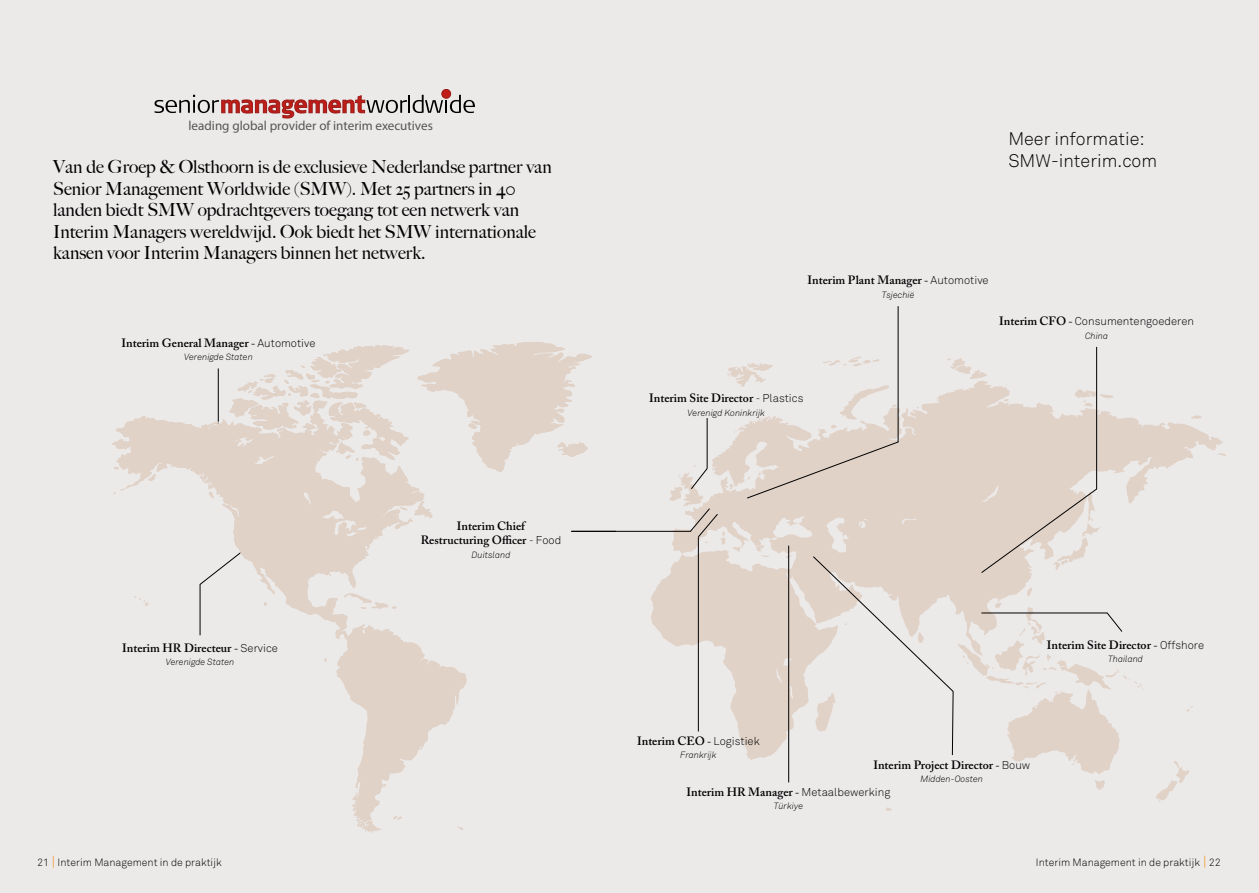
<style>
.page{position:relative;width:1259px;height:893px;background:#ece9e9}
.page>*{position:absolute;margin:0;border:0;box-sizing:border-box;transform-origin:0 0}
.t1{font:500 18px/21.6px "Big Caslon";color:#000}
.t2{font:300 18px/21.6px "Akkurat";color:#000}
.t3{font:13.2px "Myriad Pro";color:#575655}
.t4{font:600 12px/14.4px "Adobe Caslon Pro";color:#000;text-align:center}
.t5{font:300 11.25px "Akkurat";color:#000}
.t6{font:300 10.5px "Akkurat";color:#000}
.t7{font:italic 300 9px "Akkurat";color:#000}
.s1{font-size:10.5px}
.s2{font-family:"Akkurat";font-weight:300;font-size:11.25px}
.s3{font-size:13.5px;color:#f28c00}
.s4{font-family:"Akkurat";font-weight:300;font-size:10.5px}
.s5{font-family:"Adobe Caslon Pro";font-weight:600;font-size:12px}
.s6{font-family:"Adobe Caslon Pro";font-weight:600;font-size:10.5px}
</style>
<div class="page">
<svg style="left:154px;top:95px;width:321px;height:23px"></svg>
<div style="left:442px;top:89px;width:9px;height:9px;background:#c11d18;border-radius:50%"></div>
<div style="left:442px;top:89px;width:9px;height:9px;border:1px solid #991a17;border-radius:50%"></div>
<svg style="left:112px;top:345px;width:351px;height:488px"></svg>
<svg style="left:263px;top:356px;width:963px;height:455px"></svg>
<svg style="left:417px;top:342px;width:175px;height:130px"></svg>
<hr style="left:788px;top:546px;width:1px;height:236px;background:#000">
<hr style="left:571px;top:531px;width:119px;height:1px;background:#000">
<svg style="left:812px;top:556px;width:142px;height:200px"></svg>
<hr style="left:707px;top:418px;width:1px;height:51px;background:#000">
<svg style="left:690px;top:468px;width:18px;height:22px"></svg>
<svg style="left:746px;top:441px;width:153px;height:58px;background:#ddcfc5"></svg>
<svg style="left:1106px;top:612px;width:16px;height:20px"></svg>
<hr style="left:981px;top:613px;width:126px;height:1px;background:#000">
<hr style="left:898px;top:306px;width:1px;height:136px;background:#000">
<svg style="left:980px;top:488px;width:117px;height:85px"></svg>
<hr style="left:1096px;top:347px;width:1px;height:142px;background:#000">
<svg style="left:689px;top:508px;width:29px;height:30px"></svg>
<hr style="left:698px;top:537px;width:1px;height:194px;background:#000">
<p class="t3" style="left:188px;top:117px;width:246px">leading global provider of interim executives</p>
<p class="t1" style="left:53px;top:155px;width:500px">Van de Groep &amp; Olsthoorn is de exclusieve Nederlandse partner van Senior Management Worldwide (SMW). Met 25 partners in 40 landen biedt SMW opdrachtgevers toegang tot een netwerk van Interim Managers wereldwijd. Ook biedt het SMW internationale kansen voor Interim Managers binnen het netwerk.</p>
<p class="t4" style="left:121px;top:335px;width:196px">Interim General Manager <span class="s1">-</span> <span class="s2">Automotive</span></p>
<p class="t7" style="left:184px;top:352px;width:70px">Verenigde Staten</p>
<p class="t4" style="left:122px;top:640px;width:157px">Interim HR Directeur <span class="s1">-</span> <span class="s2">Service</span></p>
<p class="t7" style="left:166px;top:657px;width:70px">Verenigde Staten</p>
<p class="t6" style="left:37px;top:856px;width:186px">21 <span class="s3">|</span> Interim Management in de praktijk</p>
<p class="t4" style="left:421px;top:518px;width:142px">Interim Chief<br>Restructuring Officer <span class="s4">-</span> <span class="s2">Food</span></p>
<p class="t7" style="left:471px;top:549px;width:40px">Duitsland</p>
<h1 class="t2" style="left:1008px;top:128px;width:150px">Meer informatie:<br>SMW-interim.com</h1>
<p class="t4" style="left:807px;top:273px;width:183px">Interim Plant Manager <span class="s1">-</span> <span class="s2">Automotive</span></p>
<p class="t7" style="left:881px;top:289px;width:34px">Tsjechië</p>
<p class="t5" style="left:999px;top:315px;width:196px"><span class="s5">Interim CFO</span> <span class="s6">-</span> Consumentengoederen</p>
<p class="t7" style="left:1085px;top:330px;width:25px">China</p>
<p class="t4" style="left:649px;top:391px;width:156px">Interim Site Director <span class="s4">-</span> <span class="s2">Plastics</span></p>
<p class="t7" style="left:687px;top:407px;width:79px">Verenigd Koninkrijk</p>
<p class="t4" style="left:1046px;top:638px;width:159px">Interim Site Director <span class="s1">-</span> <span class="s2">Offshore</span></p>
<p class="t7" style="left:1108px;top:654px;width:37px">Thailand</p>
<p class="t4" style="left:637px;top:733px;width:124px">Interim CEO <span class="s1">-</span> <span class="s2">Logistiek</span></p>
<p class="t7" style="left:680px;top:750px;width:38px">Frankrijk</p>
<p class="t4" style="left:873px;top:758px;width:158px">Interim Project Director <span class="s1">-</span> <span class="s2">Bouw</span></p>
<p class="t7" style="left:920px;top:774px;width:64px">Midden-Oosten</p>
<p class="t4" style="left:686px;top:784px;width:205px">Interim HR Manager <span class="s1">-</span> <span class="s2">Metaalbewerking</span></p>
<p class="t7" style="left:773px;top:801px;width:31px">Türkiye</p>
<p class="t6" style="left:1036px;top:856px;width:186px">Interim Management in de praktijk <span class="s3">|</span> 22</p>
</div>
